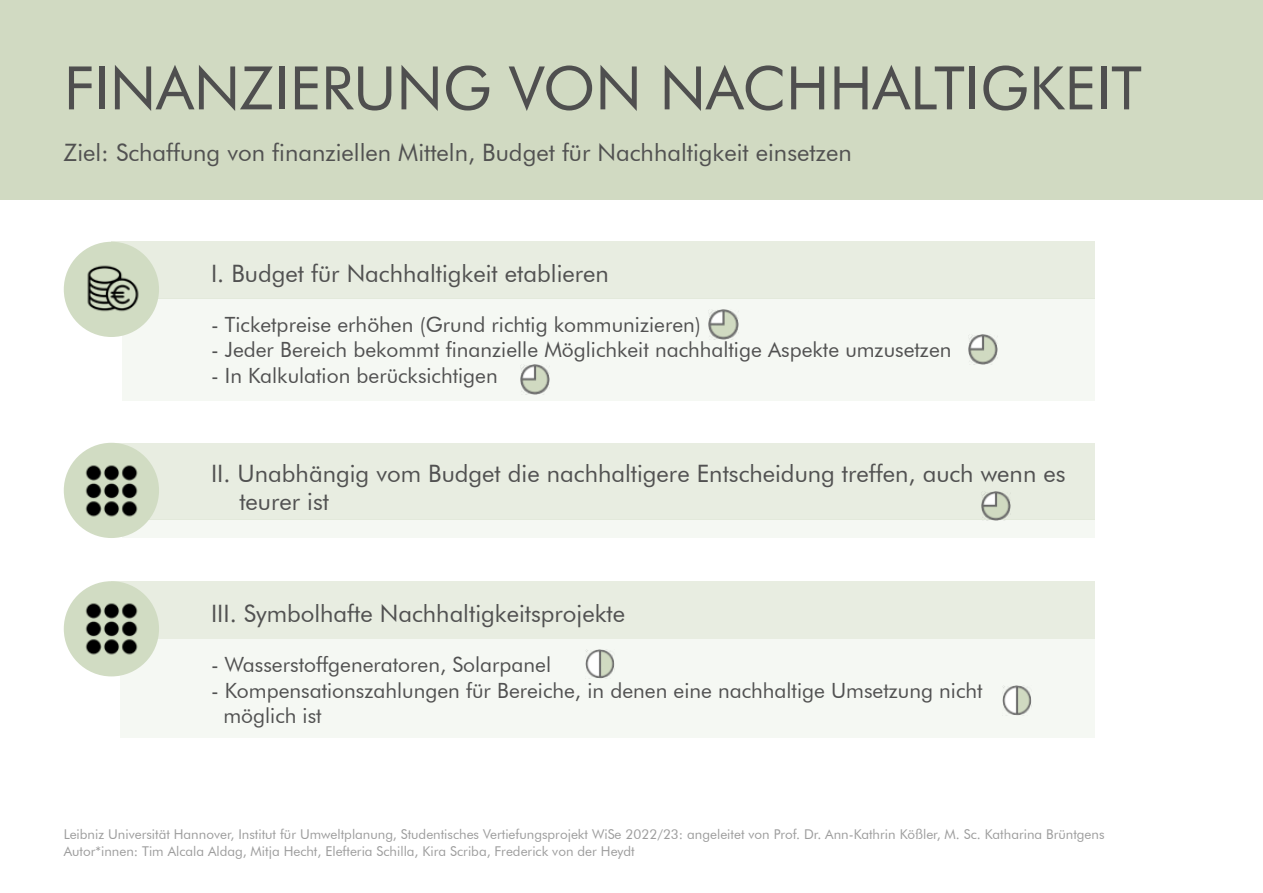
<style>
.page{position:relative;width:1263px;height:893px;background:#fff}
.page>*{position:absolute;margin:0;border:0;box-sizing:border-box;transform-origin:0 0}
.t1{font:60px "Futura BT";color:#4f4f4f}
.t2{font:24px/28.8px "Futura BT";color:#515151}
.t3{font:21px/25.2px "Futura BT";color:#515151}
.t4{font:13.5px/16.2px "Futura BT";color:#9d9d9d}
</style>
<div class="page">
<div style="left:0;top:0;width:1263px;height:200px;background:#d1dac2"></div>
<div style="left:111px;top:241px;width:983px;height:58px;background:#e8ede1"></div>
<div style="left:111px;top:443px;width:983px;height:76px;background:#e8ede1"></div>
<div style="left:111px;top:581px;width:983px;height:58px;background:#e8ede1"></div>
<div style="left:122px;top:299px;width:972px;height:102px;background:#f5f8f3"></div>
<div style="left:122px;top:519px;width:972px;height:19px;background:#f5f8f3"></div>
<div style="left:120px;top:639px;width:974px;height:99px;background:#f5f8f3"></div>
<div style="left:64px;top:242px;width:95px;height:95px;background:#d1dcc3;border-radius:50%"></div>
<img style="left:70px;top:245px;width:87px;height:87px">
<div style="left:64px;top:443px;width:95px;height:95px;background:#d1dcc3;border-radius:50%"></div>
<img style="left:67px;top:445px;width:90px;height:90px">
<div style="left:64px;top:581px;width:95px;height:95px;background:#d1dcc3;border-radius:50%"></div>
<img style="left:67px;top:584px;width:90px;height:90px">
<img style="left:709px;top:309px;width:29px;height:30px">
<img style="left:968px;top:335px;width:30px;height:29px">
<img style="left:520px;top:365px;width:30px;height:29px">
<img style="left:981px;top:491px;width:29px;height:30px">
<img style="left:585px;top:650px;width:30px;height:29px">
<img style="left:1002px;top:686px;width:30px;height:29px">
<h1 class="t1" style="left:64px;top:52px;width:1079px">FINANZIERUNG VON NACHHALTIGKEIT</h1>
<p class="t2" style="left:64px;top:138px;width:789px">Ziel: Schaffung von finanziellen Mitteln, Budget für Nachhaltigkeit einsetzen</p>
<p class="t2" style="left:211px;top:259px;width:399px">I. Budget für Nachhaltigkeit etablieren</p>
<p class="t3" style="left:211px;top:312px;width:491px">- Ticketpreise erhöhen (Grund richtig kommunizieren)</p>
<p class="t3" style="left:211px;top:337px;width:742px">- Jeder Bereich bekommt finanzielle Möglichkeit nachhaltige Aspekte umzusetzen</p>
<p class="t3" style="left:211px;top:362px;width:288px">- In Kalkulation berücksichtigen</p>
<p class="t2" style="left:239px;top:458px;width:828px;text-indent:-28px">II. Unabhängig vom Budget die nachhaltigere Entscheidung treffen, auch wenn es teurer ist</p>
<p class="t2" style="left:211px;top:599px;width:416px">III. Symbolhafte Nachhaltigkeitsprojekte</p>
<p class="t3" style="left:211px;top:652px;width:342px">- Wasserstoffgeneratoren, Solarpanel</p>
<p class="t3" style="left:223px;top:677px;width:761px;text-indent:-12px">- Kompensationszahlungen für Bereiche, in denen eine nachhaltige Umsetzung nicht möglich ist</p>
<p class="t4" style="left:64px;top:826px;width:1042px">Leibniz Universität Hannover, Institut für Umweltplanung, Studentisches Vertiefungsprojekt WiSe 2022/23: angeleitet von Prof. Dr. Ann-Kathrin Kößler, M. Sc. Katharina Brüntgens<br>Autor*innen: Tim Alcala Aldag, Mitja Hecht, Elefteria Schilla, Kira Scriba, Frederick von der Heydt</p>
</div>
